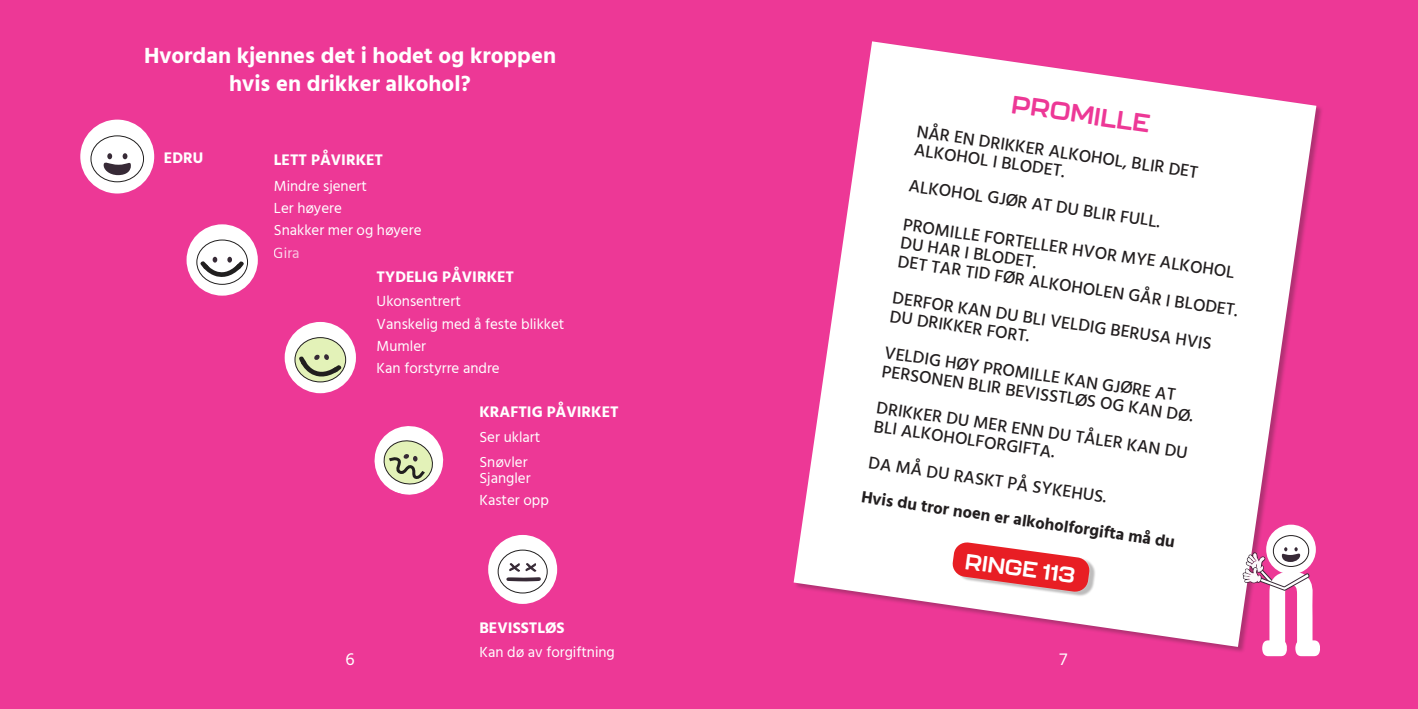
<style>
.page{position:relative;width:1418px;height:709px;background:#fff}
.page>*{position:absolute;margin:0;border:0;box-sizing:border-box;transform-origin:0 0}
.t1{font:700 25px "Kallisto";color:#ed3896}
.t2{font:700 22.5px "Hind Vadodara";color:#fff}
.t3{font:700 21.88px "Kallisto";color:#fff}
.t4{font:500 17.5px/36.2px "Hind Vadodara";color:#231f20}
.t5{font:17.5px "Hind Vadodara";color:#fff}
.t6{font:700 16.62px "Hind Vadodara";color:#231f20}
.t7{font:700 15.75px "Hind Vadodara";color:#fff}
.t8{font:15px "Hind Vadodara";color:#fff}
</style>
<div class="page">
<div style="left:709px;top:0;width:708px;height:709px;background:#ed3896"></div>
<div style="left:0;top:0;width:709px;height:709px;background:#ed3896"></div>
<div style="left:80px;top:120px;width:74px;height:73px;background:#fff;border-radius:50%"></div>
<div style="left:91px;top:136px;width:53px;height:46px;border:1px solid #211f1f;border-radius:50%"></div>
<svg style="left:103px;top:153px;width:28px;height:22px"></svg>
<div style="left:186px;top:224px;width:72px;height:72px;background:#fff;border-radius:50%"></div>
<div style="left:197px;top:240px;width:51px;height:44px;border:1px solid #211f1f;border-radius:50%"></div>
<svg style="left:198px;top:257px;width:48px;height:19px"></svg>
<div style="left:285px;top:322px;width:71px;height:71px;background:#fff;border-radius:50%"></div>
<div style="left:295px;top:337px;width:51px;height:45px;background:#e3f2b8;border-radius:50%"></div>
<div style="left:295px;top:337px;width:51px;height:45px;border:1px solid #211f1f;border-radius:50%"></div>
<svg style="left:297px;top:354px;width:46px;height:22px"></svg>
<svg style="left:374px;top:426px;width:70px;height:69px"></svg>
<div style="left:488px;top:535px;width:69px;height:69px;background:#fff;border-radius:50%"></div>
<div style="left:498px;top:550px;width:49px;height:43px;border:1px solid #211f1f;border-radius:50%"></div>
<svg style="left:506px;top:563px;width:35px;height:19px"></svg>
<svg style="left:793px;top:41px;width:523px;height:606px;fill:#fff"></svg>
<div style="left:955px;top:543px;width:141px;height:53px;background:#231f20;opacity:.3"></div>
<svg style="left:948px;top:538px;width:145px;height:58px;background:#ee8184"></svg>
<div style="left:1266px;top:524px;width:49px;height:50px;background:#fff;border-radius:50%"></div>
<div style="left:1273px;top:535px;width:35px;height:31px;border:1px solid #231f20;border-radius:50%"></div>
<svg style="left:1242px;top:547px;width:78px;height:110px"></svg>
<p class="t2" style="left:144px;top:37px;width:413px">Hvordan kjennes det i hodet og kroppen</p>
<p class="t2" style="left:229px;top:66px;width:243px">hvis en drikker alkohol?</p>
<p class="t7" style="left:164px;top:145px;width:41px">EDRU</p>
<p class="t7" style="left:274px;top:147px;width:111px">LETT PÅVIRKET</p>
<p class="t8" style="left:274px;top:175px;width:95px">Mindre sjenert</p>
<p class="t8" style="left:274px;top:220px;width:149px">Snakker mer og høyere</p>
<p class="t8" style="left:274px;top:197px;width:70px">Ler høyere</p>
<p class="t8" style="left:274px;top:242px;width:27px">Gira</p>
<p class="t7" style="left:376px;top:264px;width:139px">TYDELIG PÅVIRKET</p>
<p class="t8" style="left:376px;top:290px;width:86px">Ukonsentrert</p>
<p class="t8" style="left:376px;top:314px;width:189px">Vanskelig med å feste blikket</p>
<p class="t8" style="left:376px;top:335px;width:51px">Mumler</p>
<p class="t8" style="left:376px;top:358px;width:125px">Kan forstyrre andre</p>
<p class="t7" style="left:479px;top:399px;width:141px">KRAFTIG PÅVIRKET</p>
<p class="t8" style="left:479px;top:426px;width:62px">Ser uklart</p>
<p class="t8" style="left:479px;top:468px;width:53px">Sjangler</p>
<p class="t8" style="left:479px;top:489px;width:71px">Kaster opp</p>
<p class="t8" style="left:479px;top:451px;width:50px">Snøvler</p>
<p class="t1" style="left:1013px;top:89px;width:141px;rotate:8deg">PROMILLE</p>
<p class="t4" style="left:919px;top:114px;width:285px;rotate:8deg">NÅR EN DRIKKER ALKOHOL, BLIR DET</p>
<p class="t4" style="left:916px;top:132px;width:255px;rotate:8deg">ALKOHOL I BLODET.<br>ALKOHOL GJØR AT DU BLIR FULL.</p>
<p class="t4" style="left:905px;top:207px;width:336px;rotate:8deg">PROMILLE FORTELLER HVOR MYE ALKOHOL</p>
<p class="t4" style="left:903px;top:225px;width:139px;rotate:8deg">DU HAR I BLODET.</p>
<p class="t4" style="left:900px;top:243px;width:345px;rotate:8deg">DET TAR TID FØR ALKOHOLEN GÅR I BLODET.</p>
<p class="t4" style="left:895px;top:280px;width:324px;rotate:8deg">DERFOR KAN DU BLI VELDIG BERUSA HVIS</p>
<p class="t4" style="left:892px;top:298px;width:142px;rotate:8deg">DU DRIKKER FORT.</p>
<p class="t4" style="left:887px;top:335px;width:295px;rotate:8deg">VELDIG HØY PROMILLE KAN GJØRE AT</p>
<p class="t4" style="left:884px;top:353px;width:316px;rotate:8deg">PERSONEN BLIR BEVISSTLØS OG KAN DØ.</p>
<p class="t4" style="left:879px;top:390px;width:315px;rotate:8deg">DRIKKER DU MER ENN DU TÅLER KAN DU</p>
<p class="t4" style="left:876px;top:408px;width:184px;rotate:8deg">BLI ALKOHOLFORGIFTA.</p>
<p class="t4" style="left:871px;top:445px;width:242px;rotate:8deg">DA MÅ DU RASKT PÅ SYKEHUS.</p>
<p class="t6" style="left:863px;top:484px;width:318px;rotate:8deg">Hvis du tror noen er alkoholforgifta må du</p>
<p class="t3" style="left:967px;top:547px;width:112px;rotate:8deg">RINGE 113</p>
<p class="t7" style="left:479px;top:615px;width:86px">BEVISSTLØS</p>
<p class="t8" style="left:479px;top:641px;width:137px">Kan dø av forgiftning</p>
<p class="t5" style="left:345px;top:646px;width:11px">6</p>
<p class="t5" style="left:1059px;top:646px;width:9px">7</p>
</div>
